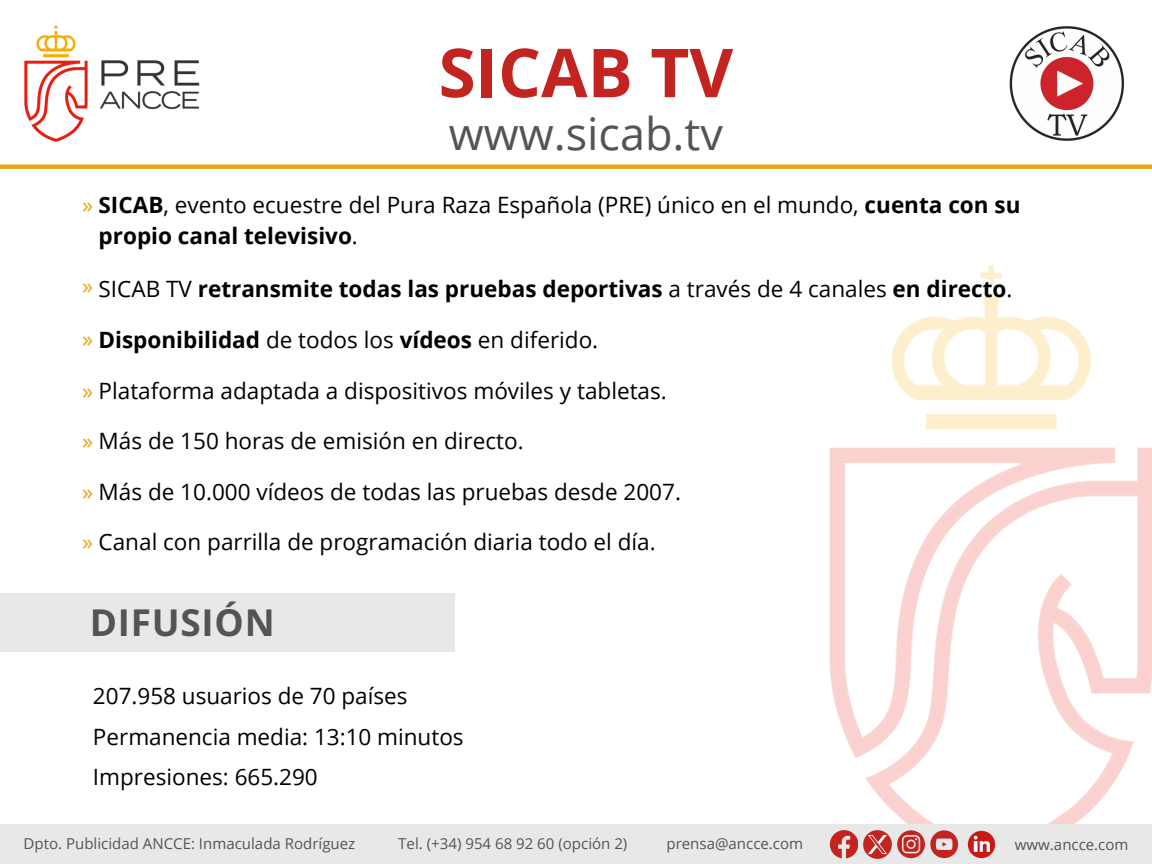
<style>
.page{position:relative;width:1152px;height:864px;background:#fff}
.page>*{position:absolute;margin:0;border:0;box-sizing:border-box;transform-origin:0 0}
.t1{font:700 67.5px "Open Sans";color:#c32420}
.t2{font:45px "Open Sans";color:#545454}
.t3{font:700 36.9px "Open Sans";letter-spacing:.02em;color:#545454}
.t4{font:22.5px/40.5px "Open Sans";color:#000}
.t5{font:700 22.5px "Open Sans";color:#000}
.t6{font:22.5px "Open Sans";color:#e5a716}
.t7{font:15px "Open Sans";color:#545454}
.s1{color:#e5a716}
.s2{font-weight:700}
.s3{font-weight:400}
</style>
<div class="page">
<img style="left:830px;top:266px;width:322px;height:558px">
<div style="left:0;top:824px;width:1152px;height:40px;background:#e8e8e8"></div>
<img style="left:24px;top:25px;width:176px;height:117px">
<div style="left:0;top:593px;width:455px;height:59px;background:#e8e8e8"></div>
<div style="left:0;top:164px;width:1152px;height:5px;background:#e5a716"></div>
<img style="left:1009px;top:26px;width:116px;height:115px">
<svg style="left:830px;top:830px;width:28px;height:28px"></svg>
<svg style="left:897px;top:830px;width:61px;height:28px"></svg>
<img style="left:967px;top:830px;width:29px;height:29px">
<img style="left:864px;top:830px;width:28px;height:28px">
<p class="t1" style="left:439px;top:25px;width:296px">SICAB TV</p>
<h2 class="t2" style="left:449px;top:102px;width:276px">www.sicab.tv</h2>
<p class="t4" style="left:99px;top:188px;width:923px;line-height:31.5px;text-indent:-17px"><span class="s1">»</span> <span class="s2">SICAB</span>, evento ecuestre del Pura Raza Española (PRE) único en el mundo, <span class="s2">cuenta con su propio canal televisivo</span>.</p>
<h4 class="t6" style="left:82px;top:270px;width:13px">»</h4>
<p class="t5" style="left:99px;top:273px;width:915px"><span class="s3">SICAB TV</span> retransmite todas las pruebas deportivas <span class="s3">a través de 4 canales</span> en directo<span class="s3">.</span></p>
<h4 class="t4" style="left:82px;top:319px;width:518px"><span class="s1">»</span> <span class="s2">Disponibilidad</span> de todos los <span class="s2">vídeos</span> en diferido.</h4>
<h4 class="t4" style="left:82px;top:370px;width:586px"><span class="s1">»</span> Plataforma adaptada a dispositivos móviles y tabletas.</h4>
<h4 class="t4" style="left:82px;top:420px;width:443px"><span class="s1">»</span> Más de 150 horas de emisión en directo.</h4>
<h4 class="t4" style="left:82px;top:471px;width:600px"><span class="s1">»</span> Más de 10.000 vídeos de todas las pruebas desde 2007.</h4>
<h3 class="t4" style="left:82px;top:521px;width:575px"><span class="s1">»</span> Canal con parrilla de programación diaria todo el día.</h3>
<p class="t3" style="left:90px;top:597px;width:186px">DIFUSIÓN</p>
<h4 class="t4" style="left:93px;top:675px;width:372px">207.958 usuarios de 70 países<br>Permanencia media: 13:10 minutos<br>Impresiones: 665.290</h4>
<h1 class="t7" style="left:24px;top:833px;width:333px">Dpto. Publicidad ANCCE: Inmaculada Rodríguez</h1>
<h1 class="t7" style="left:398px;top:833px;width:231px">Tel. (+34) 954 68 92 60 (opción 2)</h1>
<h1 class="t7" style="left:667px;top:833px;width:138px">prensa@ancce.com</h1>
<p class="t7" style="left:1015px;top:834px;width:115px">www.ancce.com</p>
</div>
